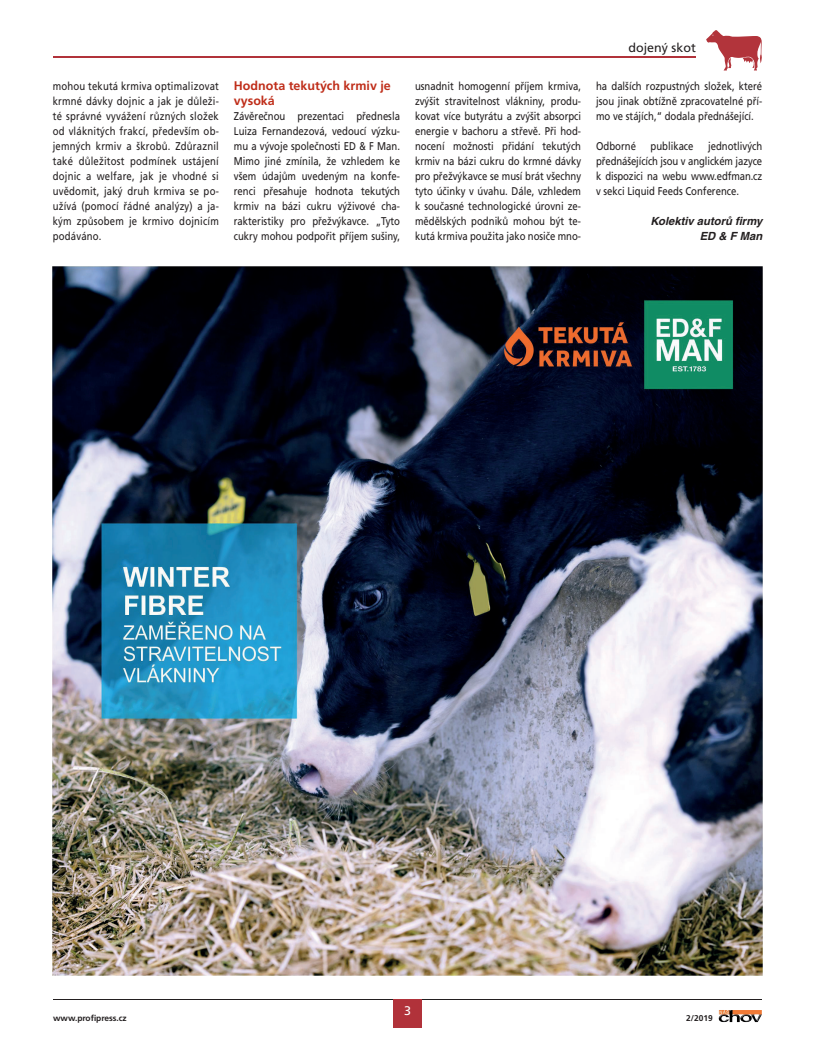
<style>
.page{position:relative;width:815px;height:1053px;background:#fff}
.page>*{position:absolute;margin:0;border:0;box-sizing:border-box;transform-origin:0 0}
.t1{font:700 12.5px/15px "Frutiger CE";color:#bf2d19}
.t2{font:12.5px "Frutiger CE";color:#231f20}
.t3{font:12.5px "Frutiger CE";color:#fff}
.t4{font:11.25px/15px "Frutiger CE";color:#231f20;text-align:justify;scale:.85 1}
.t5{font:italic 700 11.25px/15px "Helvetica CE";color:#231f20;text-align:right}
.t6{font:700 8.38px "Frutiger CE";color:#231f20}
</style>
<div class="page">
<img style="left:706px;top:30px;width:56px;height:40px">
<hr style="left:53px;top:57px;width:642px;height:1px;background:#b1323a">
<hr style="left:53px;top:999px;width:709px;height:1px;background:#231f20">
<svg style="left:719px;top:1010px;width:10px;height:12px"></svg>
<div style="left:394px;top:999px;width:28px;height:29px;background:#b1323a"></div>
<img style="left:53px;top:266px;width:709px;height:709px">
<p class="t4" style="left:53px;top:79px;width:197px">mohou tekutá krmiva optimalizovat krmné dávky dojnic a jak je důleži&shy;té správné vyvážení různých složek od vláknitých frakcí, především ob&shy;jemných krmiv a škrobů. Zdůraznil také důležitost podmínek ustájení dojnic a welfare, jak je vhodné si uvědomit, jaký druh krmiva se po&shy;užívá (pomocí řádné analýzy) a ja&shy;kým způsobem je krmivo dojnicím podáváno.</p>
<p class="t1" style="left:234px;top:78px;width:158px">Hodnota tekutých krmiv je vysoká</p>
<p class="t4" style="left:234px;top:109px;width:197px">Závěrečnou prezentaci přednesla Luiza Fernandezová, vedoucí výzku&shy;mu a vývoje společnosti ED &amp; F Man.<br>Mimo jiné zmínila, že vzhledem ke všem údajům uvedeným na konfe&shy;renci přesahuje hodnota tekutých krmiv na bázi cukru výživové cha&shy;rakteristiky pro přežvýkavce. „Tyto cukry mohou podpořit příjem sušiny,</p>
<p class="t2" style="left:629px;top:41px;width:69px">dojený skot</p>
<p class="t4" style="left:415px;top:79px;width:197px">usnadnit homogenní příjem krmiva, zvýšit stravitelnost vlákniny, produ&shy;kovat více butyrátu a zvýšit absorpci energie v bachoru a střevě. Při hod&shy;nocení možnosti přidání tekutých krmiv na bázi cukru do krmné dávky pro přežvýkavce se musí brát všechny tyto účinky v úvahu. Dále, vzhledem k současné technologické úrovni ze&shy;mědělských podniků mohou být te&shy;kutá krmiva použita jako nosiče mno-</p>
<p class="t4" style="left:596px;top:79px;width:197px">ha dalších rozpustných složek, které jsou jinak obtížně zpracovatelné pří&shy;mo ve stájích,“ dodala přednášející.</p>
<p class="t4" style="left:596px;top:139px;width:197px;text-indent:112px">jednotlivých přednášejících jsou v anglickém jazyce k dispozici na webu www.edfman.cz v sekci Liquid Feeds Conference.</p>
<p class="t5" style="left:650px;top:214px;width:113px">Kolektiv autorů firmy<br>ED &amp; F Man</p>
<p class="t4" style="left:596px;top:139px;width:48px">Odborné</p>
<p class="t4" style="left:650px;top:139px;width:52px">publikace</p>
<p class="t6" style="left:53px;top:1013px;width:75px">www.profipress.cz</p>
<p class="t3" style="left:404px;top:1003px;width:8px">3</p>
<p class="t6" style="left:686px;top:1013px;width:28px">2/2019</p>
</div>
